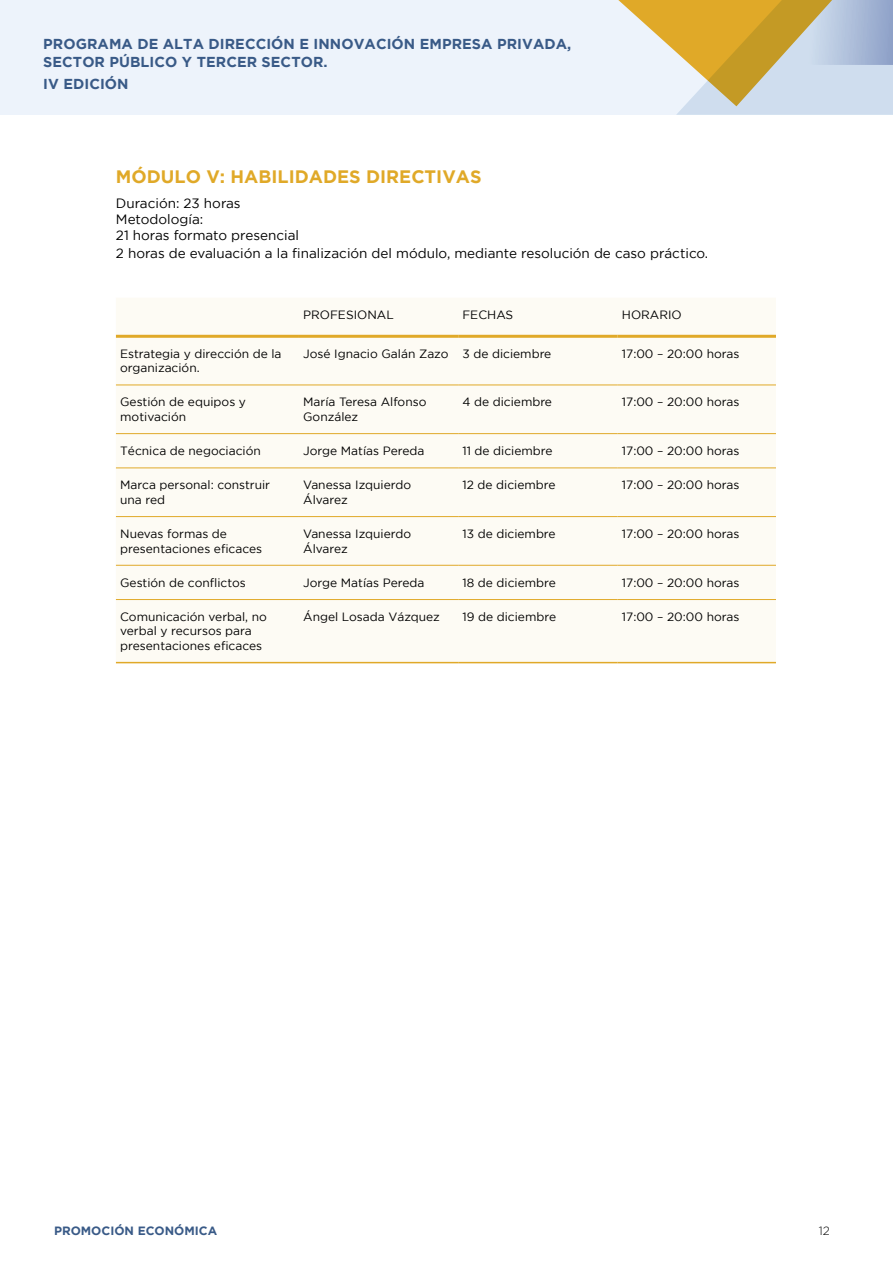
<style>
.page{position:relative;width:893px;height:1263px;background:#fff}
.page>*{position:absolute;margin:0;border:0;box-sizing:border-box;transform-origin:0 0}
.t1{font:700 18px "Gotham";color:#e0a928}
.t2{font:700 14.4px/18px "Gotham";letter-spacing:.005em;color:#395a87}
.t3{font:13.5px/16.2px "Gotham";color:#000}
.t4{font:12px/14.4px "Gotham";color:#000}
.t5{font:700 12px "Gotham";color:#395a87}
.t6{font:300 12px "Gotham";color:#000}
</style>
<div class="page">
<div style="left:0;top:0;width:893px;height:115px;background:#edf3fb"></div>
<svg style="left:618px;top:0;width:275px;height:115px"></svg>
<div style="left:116px;top:298px;width:660px;height:364px;background:#fdfbf4"></div>
<hr style="left:116px;top:335px;width:183px;height:3px;background:#e0a928">
<hr style="left:299px;top:335px;width:159px;height:3px;background:#e0a928">
<hr style="left:458px;top:335px;width:160px;height:3px;background:#e0a928">
<hr style="left:618px;top:335px;width:158px;height:3px;background:#e0a928">
<hr style="left:116px;top:385px;width:183px;height:1px;background:#e0a928">
<hr style="left:299px;top:385px;width:159px;height:1px;background:#e0a928">
<hr style="left:458px;top:385px;width:160px;height:1px;background:#e0a928">
<hr style="left:618px;top:385px;width:158px;height:1px;background:#e0a928">
<hr style="left:116px;top:433px;width:183px;height:1px;background:#e0a928">
<hr style="left:299px;top:433px;width:159px;height:1px;background:#e0a928">
<hr style="left:458px;top:433px;width:160px;height:1px;background:#e0a928">
<hr style="left:618px;top:433px;width:158px;height:1px;background:#e0a928">
<hr style="left:116px;top:468px;width:183px;height:1px;background:#e0a928">
<hr style="left:299px;top:468px;width:159px;height:1px;background:#e0a928">
<hr style="left:458px;top:468px;width:160px;height:1px;background:#e0a928">
<hr style="left:618px;top:468px;width:158px;height:1px;background:#e0a928">
<hr style="left:116px;top:516px;width:183px;height:1px;background:#e0a928">
<hr style="left:299px;top:516px;width:159px;height:1px;background:#e0a928">
<hr style="left:458px;top:516px;width:160px;height:1px;background:#e0a928">
<hr style="left:618px;top:516px;width:158px;height:1px;background:#e0a928">
<hr style="left:116px;top:565px;width:183px;height:1px;background:#e0a928">
<hr style="left:299px;top:565px;width:159px;height:1px;background:#e0a928">
<hr style="left:458px;top:565px;width:160px;height:1px;background:#e0a928">
<hr style="left:618px;top:565px;width:158px;height:1px;background:#e0a928">
<hr style="left:116px;top:599px;width:183px;height:1px;background:#e0a928">
<hr style="left:299px;top:599px;width:159px;height:1px;background:#e0a928">
<hr style="left:458px;top:599px;width:160px;height:1px;background:#e0a928">
<hr style="left:618px;top:599px;width:158px;height:1px;background:#e0a928">
<hr style="left:116px;top:662px;width:183px;height:1px;background:#e0a928">
<hr style="left:299px;top:662px;width:159px;height:1px;background:#e0a928">
<hr style="left:458px;top:662px;width:160px;height:1px;background:#e0a928">
<hr style="left:618px;top:662px;width:158px;height:1px;background:#e0a928">
<p class="t2" style="left:43px;top:34px;width:530px">PROGRAMA DE ALTA DIRECCIÓN E INNOVACIÓN EMPRESA PRIVADA,<br>SECTOR PÚBLICO Y TERCER SECTOR.</p>
<p class="t2" style="left:43px;top:75px;width:87px">IV EDICIÓN</p>
<h1 class="t1" style="left:116px;top:166px;width:367px">MÓDULO V: HABILIDADES DIRECTIVAS</h1>
<p class="t3" style="left:116px;top:195px;width:185px">Duración: 23 horas<br>Metodología:<br>21 horas formato presencial</p>
<p class="t3" style="left:116px;top:245px;width:594px">2 horas de evaluación a la finalización del módulo, mediante resolución de caso práctico.</p>
<p class="t4" style="left:303px;top:308px;width:92px">PROFESIONAL</p>
<p class="t4" style="left:462px;top:308px;width:52px">FECHAS</p>
<p class="t4" style="left:622px;top:308px;width:61px">HORARIO</p>
<p class="t4" style="left:120px;top:346px;width:163px">Estrategia y dirección de la organización.</p>
<p class="t4" style="left:303px;top:346px;width:250px">José Ignacio Galán Zazo 3 de diciembre</p>
<p class="t4" style="left:622px;top:346px;width:119px">17:00 – 20:00 horas</p>
<p class="t4" style="left:120px;top:395px;width:127px">Gestión de equipos y motivación</p>
<p class="t4" style="left:303px;top:395px;width:125px">María Teresa Alfonso<br>González</p>
<p class="t4" style="left:462px;top:395px;width:91px">4 de diciembre</p>
<p class="t4" style="left:622px;top:395px;width:119px">17:00 – 20:00 horas</p>
<p class="t4" style="left:120px;top:443px;width:142px">Técnica de negociación</p>
<p class="t4" style="left:303px;top:443px;width:123px">Jorge Matías Pereda</p>
<p class="t4" style="left:462px;top:443px;width:92px">11 de diciembre</p>
<p class="t4" style="left:622px;top:443px;width:119px">17:00 – 20:00 horas</p>
<p class="t4" style="left:120px;top:478px;width:151px">Marca personal: construir una red</p>
<p class="t4" style="left:303px;top:478px;width:109px">Vanessa Izquierdo<br>Álvarez</p>
<p class="t4" style="left:462px;top:478px;width:95px">12 de diciembre</p>
<p class="t4" style="left:622px;top:478px;width:119px">17:00 – 20:00 horas</p>
<p class="t4" style="left:120px;top:526px;width:143px">Nuevas formas de presentaciones eficaces</p>
<p class="t4" style="left:303px;top:526px;width:109px">Vanessa Izquierdo<br>Álvarez</p>
<p class="t4" style="left:462px;top:526px;width:95px">13 de diciembre</p>
<p class="t4" style="left:622px;top:526px;width:119px">17:00 – 20:00 horas</p>
<p class="t4" style="left:120px;top:575px;width:127px">Gestión de conflictos</p>
<p class="t4" style="left:303px;top:575px;width:123px">Jorge Matías Pereda</p>
<p class="t4" style="left:462px;top:575px;width:95px">18 de diciembre</p>
<p class="t4" style="left:622px;top:575px;width:119px">17:00 – 20:00 horas</p>
<p class="t4" style="left:120px;top:609px;width:148px">Comunicación verbal, no verbal y recursos para presentaciones eficaces</p>
<p class="t4" style="left:303px;top:609px;width:138px">Ángel Losada Vázquez</p>
<p class="t4" style="left:462px;top:609px;width:95px">19 de diciembre</p>
<p class="t4" style="left:622px;top:609px;width:119px">17:00 – 20:00 horas</p>
<p class="t5" style="left:54px;top:1224px;width:165px">PROMOCIÓN ECONÓMICA</p>
<p class="t6" style="left:819px;top:1224px;width:13px">12</p>
</div>
